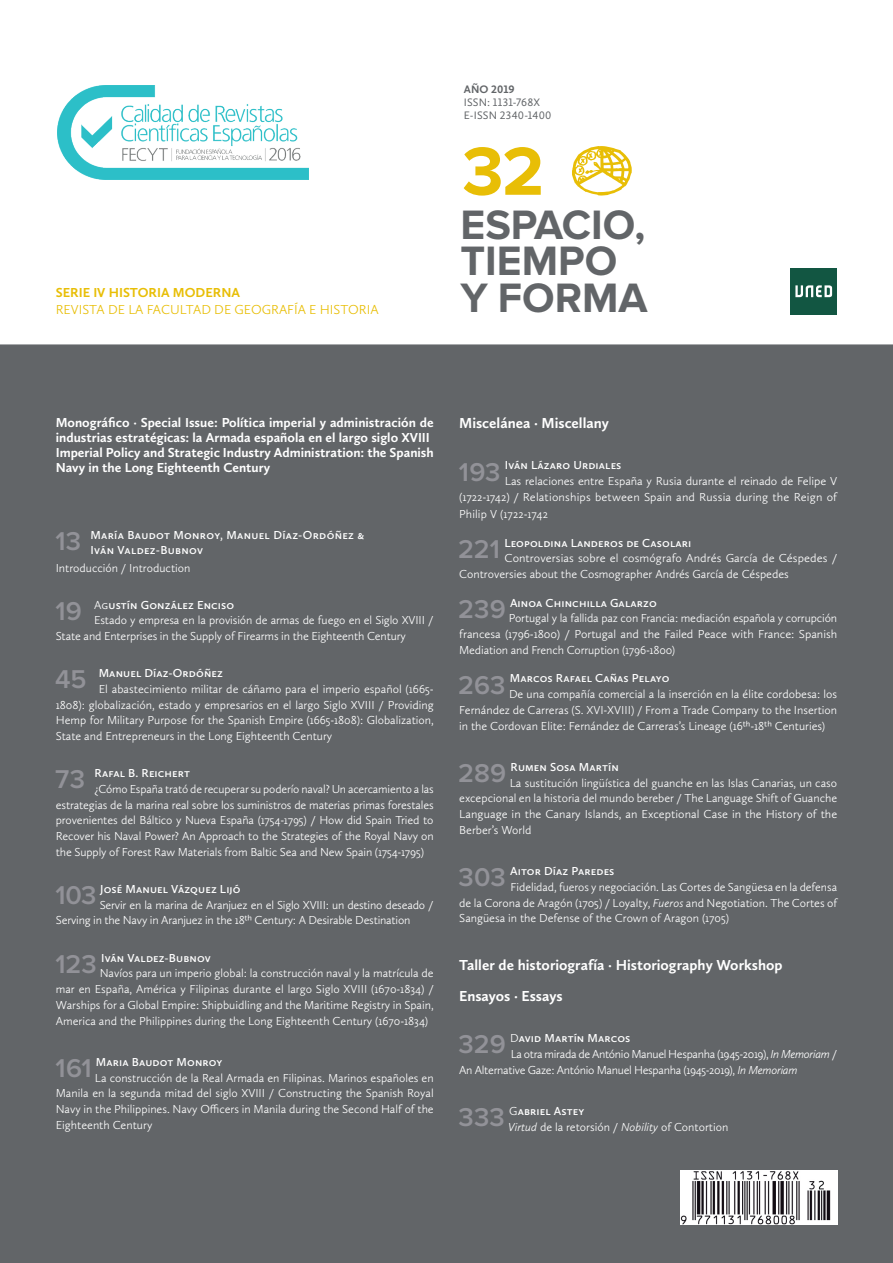
<style>
.page{position:relative;width:893px;height:1263px;background:#fff}
.page>*{position:absolute;margin:0;border:0;box-sizing:border-box;transform-origin:0 0}
.t1{font:700 70.5px "Proxima Nova";color:#e8be06}
.t2{font:700 42.6px/36.6px "Proxima Nova";color:#626568}
.t3{font:600 26.7px "Proxima Nova";letter-spacing:.005em;color:#929298}
.t4{font:700 15px/30.8px "Calluna Sans";color:#fff}
.t5{font:700 13.5px/15px "Calluna Sans";color:#fff}
.t6{font:300 13.5px "Calluna Sans";color:#e8be06}
.t7{font:700 13.5px "Calluna Sans";color:#e8be06}
.t8{font:300 12px/15.8px "Calluna Sans";letter-spacing:-.005em;color:#fff;text-align:justify}
.t9{font:600 12px/15.8px "Calluna Sans";letter-spacing:.01em;color:#fff}
.t10{font:300 12px "Calluna Sans";letter-spacing:-.025em;color:#fff}
.t11{font:11.25px/12.6px "Calluna Sans";letter-spacing:.02em;color:#626568}
.t12{font:700 11.25px "Calluna Sans";letter-spacing:.005em;color:#626568}
.s1{font-weight:300}
.s2{font-style:italic}
.s3{font-weight:600}
</style>
<div class="page">
<div style="left:790px;top:268px;width:47px;height:47px;background:#125642"></div>
<svg style="left:795px;top:285px;width:37px;height:12px"></svg>
<svg style="left:573px;top:146px;width:59px;height:49px"></svg>
<div style="left:0;top:344px;width:893px;height:919px;background:#626568"></div>
<img style="left:680px;top:1170px;width:157px;height:55px">
<img style="left:57px;top:86px;width:251px;height:93px">
<p class="t7" style="left:56px;top:284px;width:186px">SERIE IV HISTORIA MODERNA</p>
<p class="t6" style="left:56px;top:301px;width:324px">REVISTA DE LA FACULTAD DE GEOGRAFÍA E HISTORIA</p>
<p class="t12" style="left:464px;top:83px;width:52px">AÑO 2019</p>
<p class="t11" style="left:464px;top:96px;width:89px">ISSN: 1131-768X<br>E-ISSN 2340-1400</p>
<h1 class="t1" style="left:462px;top:131px;width:84px">32</h1>
<h2 class="t2" style="left:460px;top:207px;width:189px">ESPACIO,<br>TIEMPO<br>Y FORMA</h2>
<p class="t5" style="left:56px;top:415px;width:379px">Monográfico · Special Issue: Política imperial y administración de industrias estratégicas: la Armada española en el largo siglo XVIII Imperial Policy and Strategic Industry Administration: the Spanish Navy in the Long Eighteenth Century</p>
<h3 class="t3" style="left:55px;top:526px;width:27px">13</h3>
<p class="t9" style="left:90px;top:527px;width:275px">María Baudot Monroy, Manuel Díaz-Ordóñez &amp;<br>Iván Valdez-Bubnov</p>
<p class="t8" style="left:56px;top:560px;width:136px">Introducción / Introduction</p>
<h3 class="t3" style="left:55px;top:596px;width:28px">19</h3>
<p class="t9" style="left:94px;top:597px;width:142px"><span class="s1">Ag</span>ustín González Enciso</p>
<p class="t8" style="left:94px;top:612px;width:341px">Estado y empresa en la provisión de armas de fuego en el Siglo XVIII /</p>
<p class="t8" style="left:56px;top:628px;width:352px">State and Enterprises in the Supply of Firearms in the Eighteenth Century</p>
<h3 class="t3" style="left:55px;top:664px;width:33px">45</h3>
<p class="t9" style="left:99px;top:665px;width:126px">Manuel Díaz-Ordóñez</p>
<p class="t8" style="left:56px;top:681px;width:379px;text-indent:43px">El abastecimiento militar de cáñamo para el imperio español (1665- 1808): globalización, estado y empresarios en el largo Siglo XVIII / Providing Hemp for Military Purpose for the Spanish Empire (1665-1808): Globalization, State and Entrepreneurs in the Long Eighteenth Century</p>
<h3 class="t3" style="left:55px;top:764px;width:32px">73</h3>
<p class="t9" style="left:95px;top:765px;width:97px">Rafal B. Reichert</p>
<p class="t8" style="left:56px;top:781px;width:379px;text-indent:39px">¿Cómo España trató de recuperar su poderío naval? Un acercamiento a las estrategias de la marina real sobre los suministros de materias primas forestales provenientes del Báltico y Nueva España (1754-1795) / How did Spain Tried to Recover his Naval Power? An Approach to the Strategies of the Royal Navy on the Supply of Forest Raw Materials from Baltic Sea and New Spain (1754-1795)</p>
<h3 class="t3" style="left:55px;top:880px;width:43px">103</h3>
<p class="t9" style="left:100px;top:881px;width:142px">José Manuel Vázquez Lijó</p>
<p class="t8" style="left:56px;top:897px;width:379px;text-indent:44px">Servir en la marina de Aranjuez en el Siglo XVIII: un destino deseado /<br>Serving in the Navy in Aranjuez in the 18th Century: A Desirable Destination</p>
<h3 class="t3" style="left:55px;top:948px;width:43px">123</h3>
<p class="t9" style="left:101px;top:949px;width:111px">Iván Valdez-Bubnov</p>
<p class="t8" style="left:56px;top:965px;width:380px;text-indent:44px">Navíos para un imperio global: la construcción naval y la matrícula de mar en España, América y Filipinas durante el largo Siglo XVIII (1670-1834) / Warships for a Global Empire: Shipbuidling and the Maritime Registry in Spain, America and the Philippines during the Long Eighteenth Century (1670-1834)</p>
<h3 class="t3" style="left:55px;top:1053px;width:38px">161</h3>
<p class="t9" style="left:96px;top:1054px;width:128px">Maria Baudot Monroy</p>
<p class="t8" style="left:56px;top:1069px;width:379px;text-indent:39px">La construcción de la Real Armada en Filipinas. Marinos españoles en Manila en la segunda mitad del siglo XVIII / Constructing the Spanish Royal Navy in the Philippines. Navy Officers in Manila during the Second Half of the Eighteenth Century</p>
<p class="t4" style="left:459px;top:407px;width:151px">Miscelánea · Miscellany</p>
<h3 class="t3" style="left:459px;top:456px;width:43px">193</h3>
<p class="t9" style="left:505px;top:457px;width:118px">Iván Lázaro Urdiales</p>
<p class="t8" style="left:459px;top:473px;width:379px;text-align:right">Las relaciones entre España y Rusia durante el reinado de Felipe V (1722-1742) / Relationships between Spain and Russia during the Reign of</p>
<p class="t8" style="left:459px;top:506px;width:90px">Philip V (1722-1742</p>
<h3 class="t3" style="left:458px;top:533px;width:43px">221</h3>
<p class="t9" style="left:504px;top:534px;width:188px">Leopoldina Landeros de Casolari</p>
<p class="t8" style="left:459px;top:550px;width:379px;text-indent:45px">Controversias sobre el cosmógrafo Andrés García de Céspedes /<br>Controversies about the Cosmographer Andrés García de Céspedes</p>
<h3 class="t3" style="left:458px;top:593px;width:49px">239</h3>
<p class="t9" style="left:510px;top:594px;width:148px">Ainoa Chinchilla Galarzo</p>
<p class="t8" style="left:459px;top:610px;width:379px;text-indent:50px">Portugal y la fallida paz con Francia: mediación española y corrupción francesa (1796-1800) / Portugal and the Failed Peace with France: Spanish Mediation and French Corruption (1796-1800)</p>
<h3 class="t3" style="left:458px;top:669px;width:49px">263</h3>
<p class="t9" style="left:510px;top:670px;width:161px">Marcos Rafael Cañas Pelayo</p>
<p class="t8" style="left:459px;top:686px;width:379px;text-indent:50px">De una compañía comercial a la inserción en la élite cordobesa: los Fernández de Carreras (S. XVI-XVIII) / From a Trade Company to the Insertion in the Cordovan Elite: Fernández de Carreras’s Lineage (16th-18th Centuries)</p>
<h3 class="t3" style="left:458px;top:758px;width:50px">289</h3>
<p class="t9" style="left:511px;top:759px;width:110px">Rumen Sosa Martín</p>
<p class="t8" style="left:459px;top:774px;width:380px;text-indent:51px">La sustitución lingüística del guanche en las Islas Canarias, un caso excepcional en la historia del mundo bereber / The Language Shift of Guanche Language in the Canary Islands, an Exceptional Case in the History of the Berber’s World</p>
<h3 class="t3" style="left:459px;top:862px;width:49px">303</h3>
<p class="t9" style="left:510px;top:863px;width:106px">Aitor Díaz Paredes</p>
<p class="t8" style="left:459px;top:879px;width:379px;text-indent:51px">Fidelidad, fueros y negociación. Las Cortes de Sangüesa en la defensa de la Corona de Aragón (1705) / Loyalty, <span class="s2">Fueros</span> and Negotiation. The Cortes of Sangüesa in the Defense of the Crown of Aragon (1705)</p>
<p class="t4" style="left:459px;top:949px;width:325px">Taller de historiografía · Historiography Workshop<br>Ensayos · Essays</p>
<h3 class="t3" style="left:459px;top:1029px;width:49px">329</h3>
<p class="t9" style="left:510px;top:1030px;width:122px"><span class="s1">D</span>avid Martín Marcos</p>
<p class="t10" style="left:511px;top:1047px;width:328px">La otra mirada de António Manuel Hespanha (1945-2019), <span class="s2">In Memoriam</span> /</p>
<p class="t10" style="left:459px;top:1062px;width:340px">An Alternative Gaze: António Manuel Hespanha (1945-2019), <span class="s2">In Memoriam</span></p>
<h3 class="t3" style="left:459px;top:1102px;width:48px">333</h3>
<p class="t8" style="left:508px;top:1103px;width:222px">G<span class="s3">abriel Astey<br></span><span class="s2">Virtud</span> de la retorsión / <span class="s2">Nobility</span> of Contortion</p>
</div>
